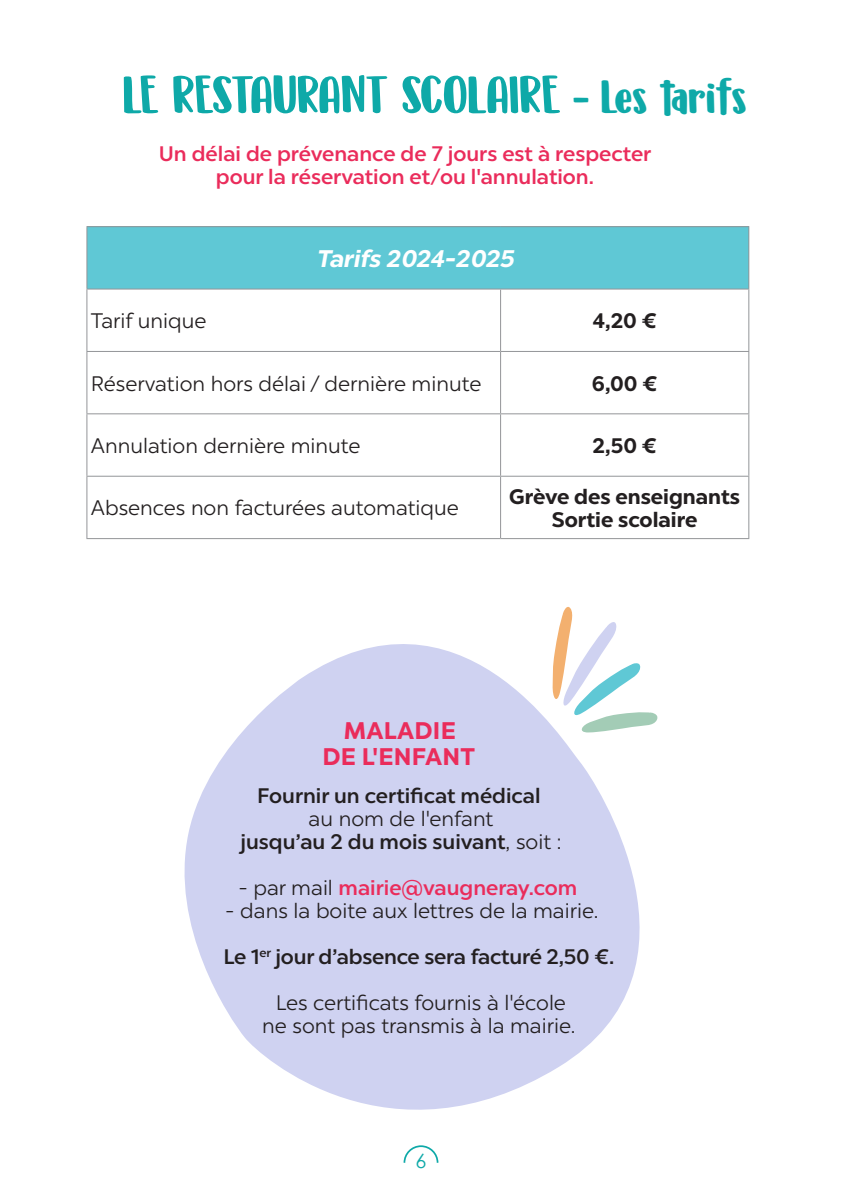
<style>
.page{position:relative;width:842px;height:1191px;background:#fff}
.page>*{position:absolute;margin:0;border:0;box-sizing:border-box;transform-origin:0 0}
.t1{font:54px "DK Millefeuille";color:#0ea9a8}
.t2{font:700 24px "Chronica Pro";letter-spacing:.01em;color:#ea2c5b}
.t3{font:italic 700 24px "Chronica Pro";color:#fff}
.t4{font:300 21px "Chronica Pro";color:#231f20}
.t5{font:500 21px "Chronica Pro";color:#ea2c5b}
.t6{font:500 21px "Chronica Pro";color:#231f20}
.t7{font:700 21px "Chronica Pro";color:#231f20}
.t8{font:19.8px "Century Gothic";color:#0ea9a8}
.s1{font-size:48px}
.s2{font-weight:300}
.s3{font-weight:300;color:#231f20}
</style>
<div class="page">
<div style="left:87px;top:227px;width:662px;height:62px;background:#5fc8d5"></div>
<hr style="left:86px;top:226px;width:415px;height:1px;background:#939598">
<hr style="left:86px;top:227px;width:1px;height:61px;background:#939598">
<hr style="left:501px;top:226px;width:248px;height:1px;background:#939598">
<hr style="left:748px;top:227px;width:1px;height:61px;background:#939598">
<hr style="left:86px;top:288px;width:415px;height:1px;background:#939598">
<hr style="left:86px;top:289px;width:1px;height:62px;background:#939598">
<hr style="left:501px;top:288px;width:248px;height:1px;background:#939598">
<hr style="left:500px;top:289px;width:1px;height:62px;background:#939598">
<hr style="left:748px;top:289px;width:1px;height:62px;background:#939598">
<hr style="left:86px;top:351px;width:415px;height:1px;background:#939598">
<hr style="left:86px;top:352px;width:1px;height:61px;background:#939598">
<hr style="left:501px;top:351px;width:248px;height:1px;background:#939598">
<hr style="left:500px;top:352px;width:1px;height:61px;background:#939598">
<hr style="left:748px;top:352px;width:1px;height:61px;background:#939598">
<hr style="left:86px;top:413px;width:415px;height:1px;background:#939598">
<hr style="left:86px;top:414px;width:1px;height:62px;background:#939598">
<hr style="left:501px;top:413px;width:248px;height:1px;background:#939598">
<hr style="left:500px;top:414px;width:1px;height:62px;background:#939598">
<hr style="left:748px;top:414px;width:1px;height:62px;background:#939598">
<hr style="left:86px;top:476px;width:415px;height:1px;background:#939598">
<hr style="left:86px;top:477px;width:1px;height:61px;background:#939598">
<hr style="left:501px;top:476px;width:248px;height:1px;background:#939598">
<hr style="left:500px;top:477px;width:1px;height:61px;background:#939598">
<hr style="left:748px;top:477px;width:1px;height:61px;background:#939598">
<hr style="left:86px;top:538px;width:415px;height:1px;background:#939598">
<hr style="left:501px;top:538px;width:248px;height:1px;background:#939598">
<svg style="left:184px;top:606px;width:474px;height:504px;fill:#cfd2f1"></svg>
<svg style="left:403px;top:1145px;width:36px;height:18px"></svg>
<p class="t1" style="left:123px;top:65px;width:625px">LE RESTAURANT SCOLAIRE <span class="s1">- Les tarifs</span></p>
<p class="t5" style="left:159px;top:137px;width:494px">Un délai de prévenance de 7 jours est à respecter</p>
<p class="t5" style="left:216px;top:160px;width:380px">pour la réservation et/ou l'annulation.</p>
<p class="t3" style="left:319px;top:240px;width:199px">Tarifs 2024-2025</p>
<p class="t4" style="left:91px;top:306px;width:117px">Tarif unique</p>
<p class="t7" style="left:593px;top:305px;width:66px">4,20 €</p>
<p class="t4" style="left:91px;top:368px;width:392px">Réservation hors délai / dernière minute</p>
<p class="t7" style="left:592px;top:367px;width:67px">6,00 €</p>
<p class="t4" style="left:91px;top:430px;width:271px">Annulation dernière minute</p>
<p class="t7" style="left:593px;top:429px;width:66px">2,50 €</p>
<p class="t4" style="left:91px;top:493px;width:369px">Absences non facturées automatique</p>
<p class="t7" style="left:509px;top:480px;width:232px">Grève des enseignants</p>
<p class="t7" style="left:552px;top:503px;width:147px">Sortie scolaire</p>
<p class="t2" style="left:344px;top:712px;width:113px">MALADIE</p>
<p class="t2" style="left:323px;top:738px;width:154px">DE L'ENFANT</p>
<p class="t6" style="left:257px;top:780px;width:285px">Fournir un certificat médical</p>
<p class="t4" style="left:309px;top:803px;width:186px">au nom de l'enfant</p>
<p class="t6" style="left:240px;top:826px;width:322px">jusqu’au 2 du mois suivant<span class="s2">, soit :</span></p>
<p class="t5" style="left:238px;top:872px;width:340px"><span class="s3">- par mail</span> mairie@vaugneray.com</p>
<p class="t4" style="left:225px;top:895px;width:375px">- dans la boite aux lettres de la mairie.</p>
<p class="t6" style="left:224px;top:941px;width:392px">Le 1<sup>er</sup> jour d’absence sera facturé 2,50 €.</p>
<p class="t4" style="left:276px;top:987px;width:292px">Les certificats fournis à l'école</p>
<p class="t4" style="left:262px;top:1010px;width:315px">ne sont pas transmis à la mairie.</p>
<p class="t8" style="left:415px;top:1146px;width:12px">6</p>
</div>
